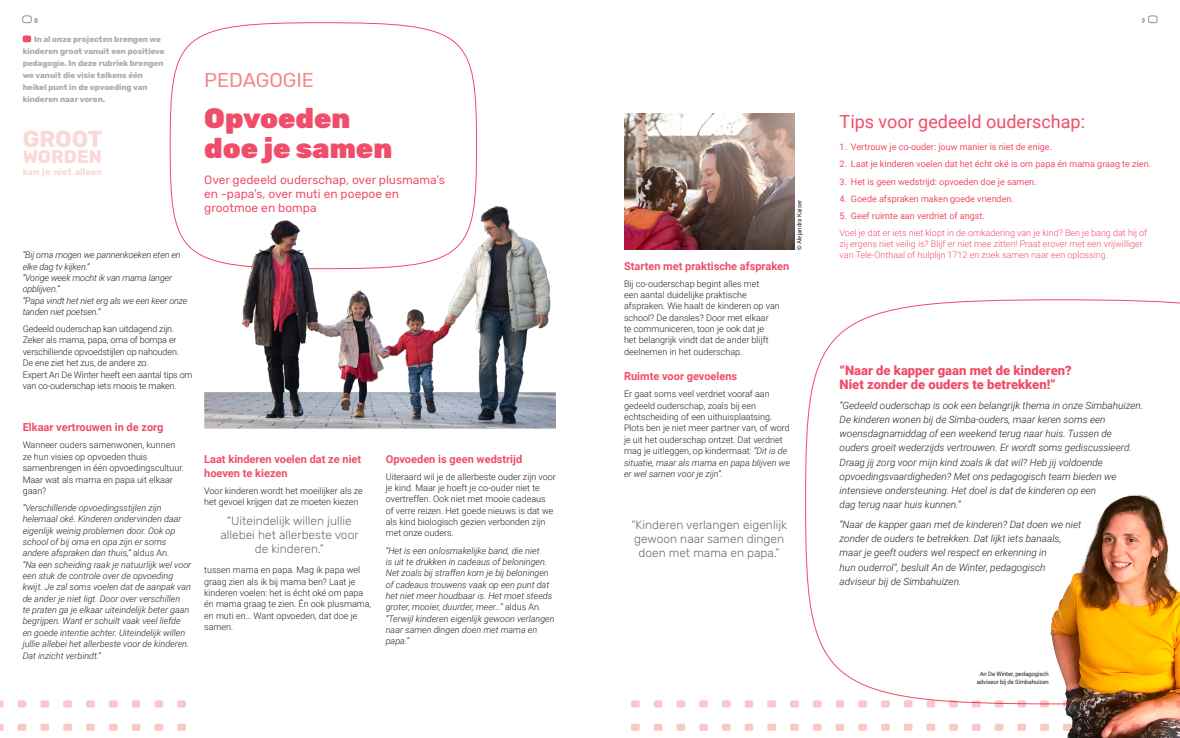
<style>
.page{position:relative;width:1180px;height:738px;background:#fff}
.page>*{position:absolute;margin:0;border:0;box-sizing:border-box;transform-origin:0 0}
.t1{font:900 28px/30px "Rubik";color:#ef4d69}
.t2{font:700 23.1px "Rubik";letter-spacing:-.005em;color:#fbd8d5}
.t3{font:20px "Rubik";color:#f3868c}
.t4{font:700 18.2px "Rubik";letter-spacing:.01em;color:#fbd8d5}
.Titel_tekst{font:18px "Roboto";color:#ef4d69}
.Titel_tekst-2{font:900 13px/14.2px "Roboto";color:#ef4d69}
.t5{font:300 12px/14px "Rubik";color:#6c6d70;text-align:center}
.t6{font:12px/14px "Rubik";color:#ef4d69}
.Titel_tekst-3{font:700 11px/14.2px "Roboto";color:#ef4d69}
.Tekst{font:italic 300 10px/14.2px "Roboto";color:#231f20}
.t7{font:700 9.1px "Rubik";color:#fbd8d5}
.Tekst_9_11{font:300 9px/11.3px "Roboto";color:#231f20}
.Tekst_9_11-2{font:italic 300 9px/11.3px "Roboto";color:#231f20}
.Tekst_9_11-3{font:9px "Roboto";color:#ef4d69}
.Tekst_9_11-4{font:300 9px/11.3px "Roboto";color:#ef4d69}
.t8{font:700 8px/12px "Rubik";color:#a8a9ad}
.t9{font:700 7px "Roboto";color:#8e9093}
.fotobijschrift{font:6px/8.5px "Roboto";letter-spacing:-.015em;color:#231f20;text-align:center}
.fotobijschrift-2{font:6px "Roboto";letter-spacing:.01em;color:#231f20}
.s1{font-style:normal}
.s2{font-style:italic}
</style>
<div class="page">
<svg style="left:805px;top:299px;width:374px;height:396px"></svg>
<img style="left:1010px;top:464px;width:169px;height:231px">
<img style="left:624px;top:113px;width:170px;height:136px">
<img style="left:631px;top:695px;width:548px;height:42px">
<svg style="left:169px;top:22px;width:308px;height:229px"></svg>
<svg style="left:23px;top:35px;width:8px;height:7px"></svg>
<img style="left:0;top:700px;width:186px;height:31px">
<img style="left:193px;top:156px;width:363px;height:272px">
<svg style="left:1148px;top:15px;width:9px;height:8px"></svg>
<svg style="left:22px;top:15px;width:10px;height:8px"></svg>
<p class="t9" style="left:34px;top:15px;width:6px">8</p>
<p class="t9" style="left:1141px;top:15px;width:6px">9</p>
<p class="t8" style="left:23px;top:33px;width:143px;text-indent:11px">In al onze projecten brengen we kinderen groot vanuit een positieve pedagogie. In deze rubriek brengen we vanuit die visie telkens één heikel punt in de opvoeding van kinderen naar voren.</p>
<p class="t2" style="left:23px;top:125px;width:81px">GROOT</p>
<p class="t4" style="left:23px;top:146px;width:81px">WORDEN</p>
<p class="t7" style="left:23px;top:166px;width:81px">kan je niet alleen</p>
<p class="t3" style="left:204px;top:68px;width:111px">PEDAGOGIE</p>
<p class="t1" style="left:204px;top:104px;width:189px">Opvoeden doe je samen</p>
<p class="t6" style="left:204px;top:173px;width:242px">Over gedeeld ouderschap, over plusmama’s en -papa’s, over muti en poepoe en grootmoe en bompa</p>
<p class="Tekst_9_11-2" style="left:23px;top:249px;width:166px">“Bij oma mogen we pannenkoeken eten en elke dag tv kijken.”<br>“Vorige week mocht ik van mama langer opblijven.”<br>“Papa vindt het niet erg als we een keer onze tanden niet poetsen.”</p>
<p class="Tekst_9_11" style="left:23px;top:322px;width:171px">Gedeeld ouderschap kan uitdagend zijn.<br>Zeker als mama, papa, oma of bompa er verschillende opvoedstijlen op nahouden.<br>De ene ziet het zus, de andere zo.<br>Expert An De Winter heeft een aantal tips om van co-ouderschap iets moois te maken.</p>
<p class="Titel_tekst-3" style="left:23px;top:419px;width:142px">Elkaar vertrouwen in de zorg</p>
<p class="Tekst_9_11" style="left:23px;top:439px;width:163px">Wanneer ouders samenwonen, kunnen ze hun visies op opvoeden thuis samenbrengen in één opvoedingscultuur.<br>Maar wat als mama en papa uit elkaar gaan?</p>
<p class="Tekst_9_11-2" style="left:23px;top:501px;width:170px">“Verschillende opvoedingsstijlen zijn helemaal oké. Kinderen ondervinden daar eigenlijk weinig problemen door. Ook op school of bij oma en opa zijn er soms andere afspraken dan thuis,” <span class="s1">aldus An.<br></span>“Na een scheiding raak je natuurlijk wel voor een stuk de controle over de opvoeding kwijt. Je zal soms voelen dat de aanpak van de ander je niet ligt. Door over verschillen<br>te praten ga je elkaar uiteindelijk beter gaan begrijpen. Want er schuilt vaak veel liefde en goede intentie achter. Uiteindelijk willen jullie allebei het allerbeste voor de kinderen.<br>Dat inzicht verbindt.”</p>
<p class="Titel_tekst-3" style="left:204px;top:451px;width:158px">Laat kinderen voelen dat ze niet hoeven te kiezen</p>
<p class="Tekst_9_11" style="left:204px;top:484px;width:160px">Voor kinderen wordt het moeilijker als ze het gevoel krijgen dat ze moeten kiezen</p>
<p class="t5" style="left:220px;top:514px;width:140px">“Uiteindelijk willen jullie allebei het allerbeste voor de kinderen.”</p>
<p class="Tekst_9_11" style="left:204px;top:563px;width:169px">tussen mama en papa. Mag ik papa wel graag zien als ik bij mama ben? Laat je kinderen voelen: het is écht oké om papa én mama graag te zien. Én ook plusmama, en muti en… Want opvoeden, dat doe je samen.</p>
<p class="Titel_tekst-3" style="left:386px;top:451px;width:138px">Opvoeden is geen wedstrijd</p>
<p class="Tekst_9_11" style="left:386px;top:470px;width:172px">Uiteraard wil je de allerbeste ouder zijn voor je kind. Maar je hoeft je co-ouder niet te overtreffen. Ook niet met mooie cadeaus of verre reizen. Het goede nieuws is dat we als kind biologisch gezien verbonden zijn met onze ouders.</p>
<p class="Tekst_9_11-2" style="left:386px;top:544px;width:170px">“Het is een onlosmakelijke band, die niet<br>is uit te drukken in cadeaus of beloningen.<br>Net zoals bij straffen kom je bij beloningen of cadeaus trouwens vaak op een punt dat het niet meer houdbaar is. Het moet steeds groter, mooier, duurder, meer…” <span class="s1">aldus An</span>. “Terwijl kinderen eigenlijk gewoon verlangen naar samen dingen doen met mama en papa.”</p>
<p class="fotobijschrift-2" style="left:795px;top:250px;width:52px;rotate:-90deg">© Alejandra Kaiser</p>
<p class="Titel_tekst-3" style="left:624px;top:258px;width:167px">Starten met praktische afspraken</p>
<p class="Tekst_9_11" style="left:624px;top:277px;width:157px">Bij co-ouderschap begint alles met<br>een aantal duidelijke praktische afspraken. Wie haalt de kinderen op van school? De dansles? Door met elkaar<br>te communiceren, toon je ook dat je<br>het belangrijk vindt dat de ander blijft deelnemen in het ouderschap.</p>
<p class="Titel_tekst-3" style="left:624px;top:368px;width:115px">Ruimte voor gevoelens</p>
<p class="Tekst_9_11" style="left:624px;top:388px;width:167px">Er gaat soms veel verdriet vooraf aan gedeeld ouderschap, zoals bij een echtscheiding of een uithuisplaatsing.<br>Plots ben je niet meer partner van, of word je uit het ouderschap ontzet. Dat verdriet mag je uitleggen, op kindermaat: <span class="s2">“Dit is de situatie, maar als mama en papa blijven we er wel samen voor je zijn”.</span></p>
<p class="t5" style="left:631px;top:518px;width:157px">“Kinderen verlangen eigenlijk gewoon naar samen dingen doen met mama en papa.”</p>
<p class="Titel_tekst" style="left:839px;top:109px;width:247px">Tips voor gedeeld ouderschap:</p>
<p class="Tekst_9_11-3" style="left:839px;top:141px;width:214px">1. Vertrouw je co-ouder: jouw manier is niet de enige.</p>
<p class="Tekst_9_11-3" style="left:839px;top:158px;width:313px">2. Laat je kinderen voelen dat het écht oké is om papa én mama graag te zien.</p>
<p class="Tekst_9_11-3" style="left:839px;top:175px;width:198px">3. Het is geen wedstrijd: opvoeden doe je samen.</p>
<p class="Tekst_9_11-3" style="left:839px;top:192px;width:176px">4. Goede afspraken maken goede vrienden.</p>
<p class="Tekst_9_11-3" style="left:839px;top:209px;width:146px">5. Geef ruimte aan verdriet of angst.</p>
<p class="Tekst_9_11-4" style="left:839px;top:226px;width:309px">Voel je dat er iets niet klopt in de omkadering van je kind? Ben je bang dat hij of zij ergens niet veilig is? Blijf er niet mee zitten! Praat erover met een vrijwilliger van Tele-Onthaal of hulplijn 1712 en zoek samen naar een oplossing.</p>
<p class="Titel_tekst-2" style="left:839px;top:362px;width:233px">“Naar de kapper gaan met de kinderen?<br>Niet zonder de ouders te betrekken!”</p>
<p class="Tekst" style="left:839px;top:397px;width:305px">“Gedeeld ouderschap is ook een belangrijk thema in onze Simbahuizen.<br>De kinderen wonen bij de Simba-ouders, maar keren soms een woensdagnamiddag of een weekend terug naar huis. Tussen de ouders groeit wederzijds vertrouwen. Er wordt soms gediscussieerd.<br>Draag jij zorg voor mijn kind zoals ik dat wil? Heb jij voldoende opvoedingsvaardigheden? Met ons pedagogisch team bieden we intensieve ondersteuning. Het doel is dat de kinderen op een<br>dag terug naar huis kunnen.”</p>
<p class="Tekst" style="left:839px;top:516px;width:243px">“Naar de kapper gaan met de kinderen? Dat doen we niet zonder de ouders te betrekken. Dat lijkt iets banaals, maar je geeft ouders wel respect en erkenning in<br>hun ouderrol”, besluit An de Winter, pedagogisch adviseur bij de Simbahuizen.</p>
<p class="fotobijschrift" style="left:976px;top:668px;width:73px">An De Winter, pedagogisch adviseur bij de Simbahuizen</p>
</div>
